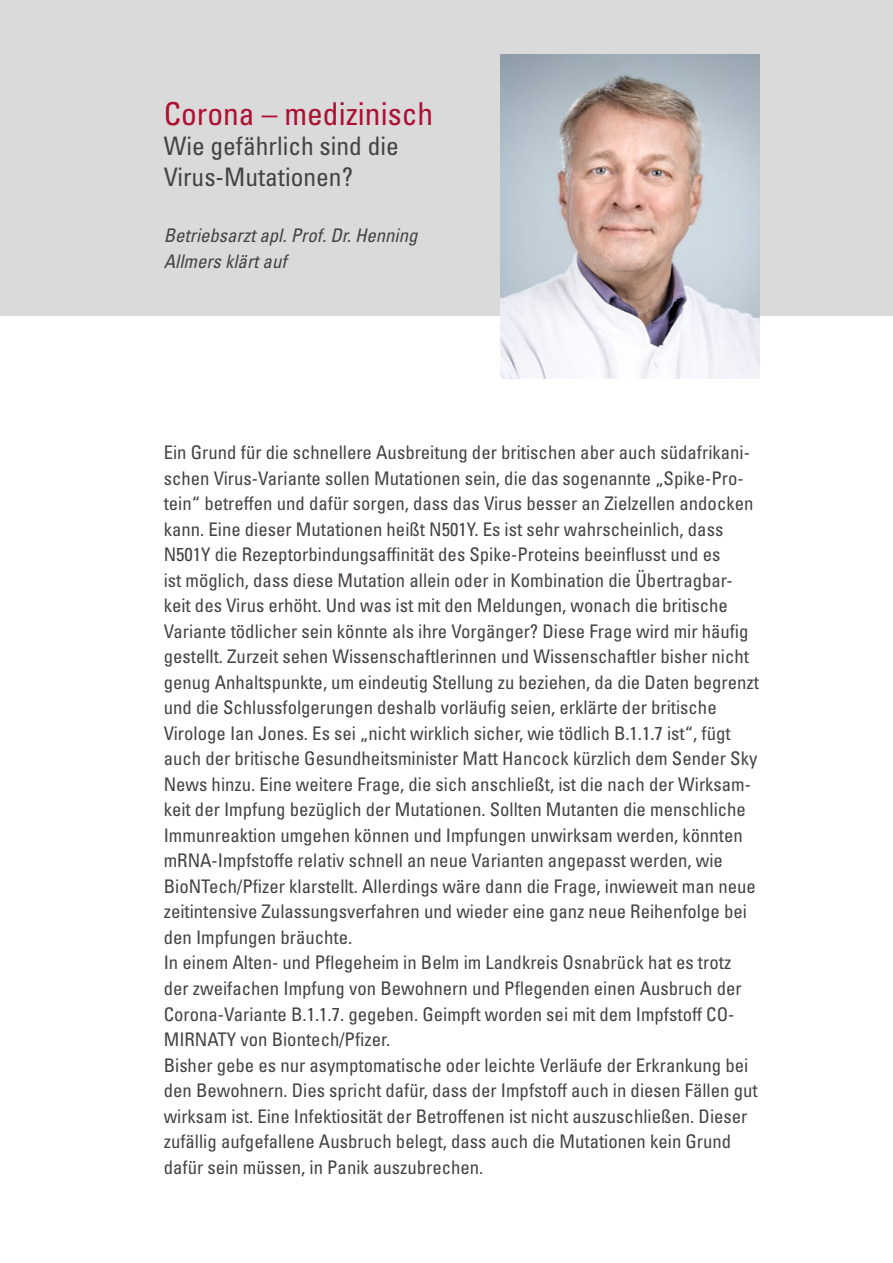
<style>
.page{position:relative;width:893px;height:1263px;background:#fff}
.page>*{position:absolute;margin:0;border:0;box-sizing:border-box;transform-origin:0 0}
.t1{font:condensed 31.5px "Univers LT Pro";color:#ad1034}
.t2{font:condensed 25.5px/30.6px "Univers LT Pro";color:#464242}
.t3{font:condensed 18.75px/25.5px "Univers LT Pro";color:#464242}
.t4{font:italic condensed 18.75px/25.5px "Univers LT Pro";color:#464242}
</style>
<div class="page">
<div style="left:0;top:0;width:893px;height:316px;background:#dadada"></div>
<img style="left:500px;top:54px;width:259px;height:324px">
<h1 class="t1" style="left:164px;top:94px;width:271px">Corona – medizinisch</h1>
<h2 class="t2" style="left:164px;top:131px;width:237px">Wie gefährlich sind die<br>Virus-Mutationen?</h2>
<p class="t4" style="left:164px;top:222px;width:255px">Betriebsarzt apl. Prof. Dr. Henning<br>Allmers klärt auf</p>
<p class="t3" style="left:164px;top:439px;width:597px">Ein Grund für die schnellere Ausbreitung der britischen aber auch südafrikani&shy;schen Virus-Variante sollen Mutationen sein, die das sogenannte „Spike-Pro&shy;tein“ betreffen und dafür sorgen, dass das Virus besser an Zielzellen andocken kann. Eine dieser Mutationen heißt N501Y. Es ist sehr wahrscheinlich, dass N501Y die Rezeptorbindungsaffinität des Spike-Proteins beeinflusst und es<br>ist möglich, dass diese Mutation allein oder in Kombination die Übertragbar&shy;keit des Virus erhöht. Und was ist mit den Meldungen, wonach die britische Variante tödlicher sein könnte als ihre Vorgänger? Diese Frage wird mir häufig gestellt. Zurzeit sehen Wissenschaftlerinnen und Wissenschaftler bisher nicht genug Anhaltspunkte, um eindeutig Stellung zu beziehen, da die Daten begrenzt und die Schlussfolgerungen deshalb vorläufig seien, erklärte der britische Virologe Ian Jones. Es sei „nicht wirklich sicher, wie tödlich B.1.1.7 ist“, fügt auch der britische Gesundheitsminister Matt Hancock kürzlich dem Sender Sky News hinzu. Eine weitere Frage, die sich anschließt, ist die nach der Wirksam&shy;keit der Impfung bezüglich der Mutationen. Sollten Mutanten die menschliche Immunreaktion umgehen können und Impfungen unwirksam werden, könnten mRNA-Impfstoffe relativ schnell an neue Varianten angepasst werden, wie BioNTech/Pfizer klarstellt. Allerdings wäre dann die Frage, inwieweit man neue zeitintensive Zulassungsverfahren und wieder eine ganz neue Reihenfolge bei den Impfungen bräuchte.<br>In einem Alten- und Pflegeheim in Belm im Landkreis Osnabrück hat es trotz der zweifachen Impfung von Bewohnern und Pflegenden einen Ausbruch der Corona-Variante B.1.1.7. gegeben. Geimpft worden sei mit dem Impfstoff CO-MIRNATY von Biontech/Pfizer.<br>Bisher gebe es nur asymptomatische oder leichte Verläufe der Erkrankung bei den Bewohnern. Dies spricht dafür, dass der Impfstoff auch in diesen Fällen gut wirksam ist. Eine Infektiosität der Betroffenen ist nicht auszuschließen. Dieser zufällig aufgefallene Ausbruch belegt, dass auch die Mutationen kein Grund dafür sein müssen, in Panik auszubrechen.</p>
</div>
